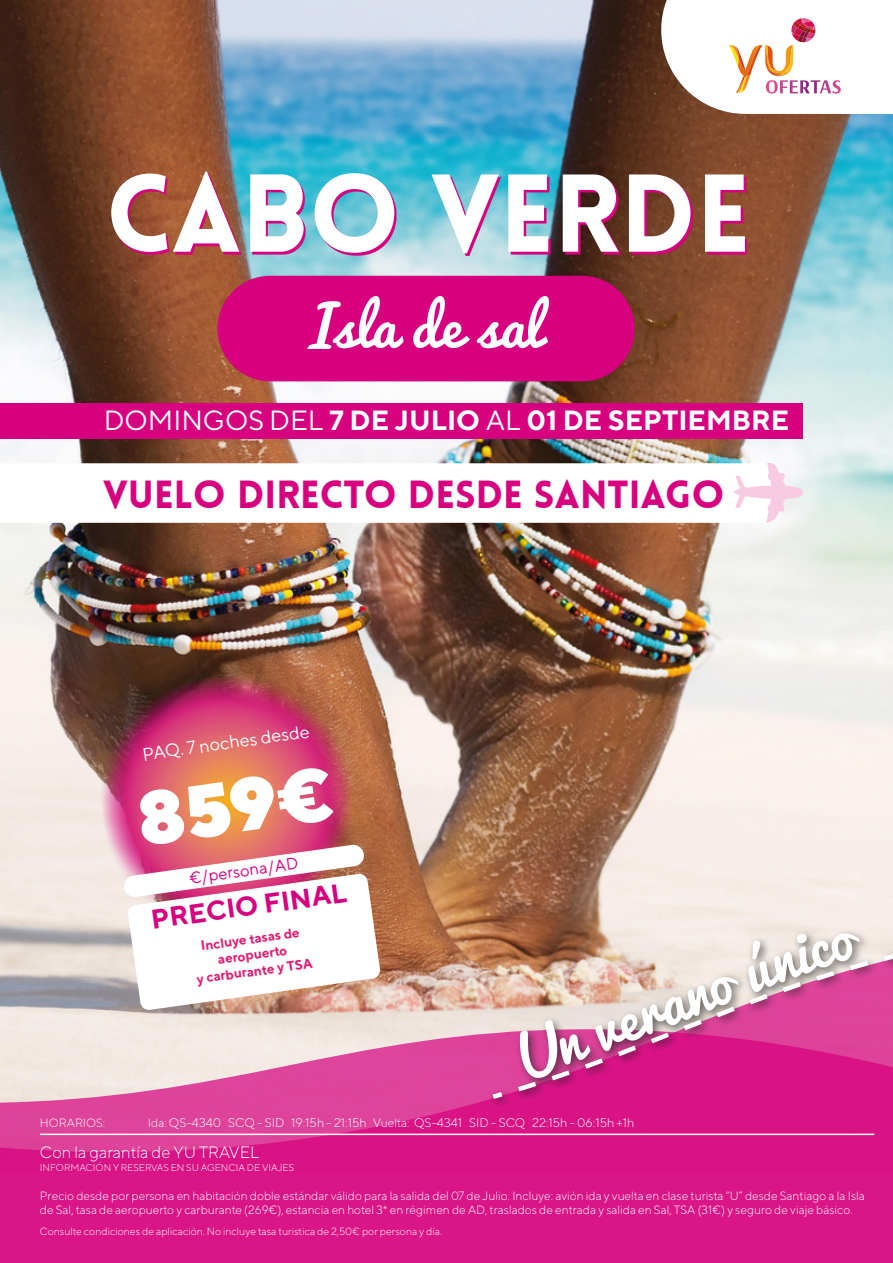
<style>
.page{position:relative;width:893px;height:1263px;background:#fff}
.page>*{position:absolute;margin:0;border:0;box-sizing:border-box;transform-origin:0 0}
.t1{font:900 108px "Lovelo";color:#fff}
.t2{font:900 73.8px "TT Norms";color:#fff}
.t3{font:55.5px "Pacifico";color:#fff}
.t4{font:900 39px "Lovelo";color:#d7007e}
.t5{font:700 27.75px "TT Norms";color:#fff}
.t6{font:700 27px "TT Norms";color:#d7007e}
.t7{font:18px "TT Norms";color:#fff}
.t8{font:300 16.5px "TT Norms";color:#fff}
.t9{font:16.5px "TT Norms";color:#d7007e}
.t10{font:700 13.5px/16.2px "TT Norms";color:#e21c72;text-align:center}
.t11{font:300 12.45px "TT Norms";color:#fff}
.t12{font:300 12px/14.4px "TT Norms";color:#fff}
.t13{font:300 10.5px "TT Norms";color:#fff}
.t14{font:300 9.75px "TT Norms";color:#fff}
.s1{font-weight:400}
.s2{font-size:12px}
</style>
<div class="page">
<img style="left:0;top:0;width:893px;height:924px">
<svg style="left:0;top:924px;width:893px;height:104px;background:#cfb8ac"></svg>
<svg style="left:0;top:1028px;width:893px;height:235px;background:#dd3695"></svg>
<div style="left:0;top:403px;width:803px;height:36px;background:#d7007e"></div>
<div style="left:488px;top:931px;width:405px;height:178px;background:#d91386"></div>
<svg style="left:488px;top:933px;width:405px;height:169px"></svg>
<img style="left:62px;top:636px;width:330px;height:330px">
<svg style="left:113px;top:174px;width:634px;height:82px;background:#a34b82"></svg>
<div style="left:217px;top:276px;width:418px;height:105px;background:#d7007e;border-radius:53px"></div>
<svg style="left:123px;top:844px;width:258px;height:166px"></svg>
<hr style="left:40px;top:1133px;width:834px;height:2px;background:#fff">
<svg style="left:0;top:463px;width:733px;height:60px"></svg>
<svg style="left:733px;top:463px;width:70px;height:60px"></svg>
<svg style="left:661px;top:0;width:232px;height:114px"></svg>
<svg style="left:513px;top:929px;width:351px;height:152px"></svg>
<h1 class="t1" style="left:106px;top:146px;width:646px">CABO VERDE</h1>
<h3 class="t3" style="left:309px;top:296px;width:233px">Isla de sal</h3>
<h3 class="t5" style="left:104px;top:403px;width:687px"><span class="s1">DOMINGOS DEL</span> 7 DE JULIO <span class="s1">AL</span> 01 DE SEPTIEMBRE</h3>
<h3 class="t4" style="left:103px;top:470px;width:623px">VUELO DIRECTO DESDE SANTIAGO</h3>
<h3 class="t7" style="left:141px;top:743px;width:170px;rotate:-8deg">PAQ. 7 noches desde</h3>
<h2 class="t2" style="left:131px;top:772px;width:197px;rotate:-8deg">859€</h2>
<h3 class="t9" style="left:188px;top:868px;width:111px;rotate:-8deg">€/persona/AD</h3>
<h3 class="t6" style="left:149px;top:903px;width:199px;rotate:-8deg">PRECIO FINAL</h3>
<p class="t10" style="left:191px;top:938px;width:119px;rotate:-8deg">Incluye tasas de aeropuerto<br>y carburante y TSA</p>
<p class="t12" style="left:40px;top:1115px;width:67px">HORARIOS:</p>
<p class="t11" style="left:148px;top:1114px;width:488px"><span class="s2">Ida:</span> QS-4340 SCQ - SID 19:15h - 21:15h <span class="s2">Vuelta:</span> QS-4341 SID - SCQ 22:15h - 06:15h +1h</p>
<h3 class="t8" style="left:40px;top:1142px;width:221px">Con la garantía de YU TRAVEL</h3>
<p class="t14" style="left:40px;top:1162px;width:256px">INFORMACIÓN Y RESERVAS EN SU AGENCIA DE VIAJES</p>
<p class="t12" style="left:40px;top:1188px;width:826px">Precio desde por persona en habitación doble estándar válido para la salida del 07 de Julio. Incluye: avión ida y vuelta en clase turista “U” desde Santiago a la Isla de Sal, tasa de aeropuerto y carburante (269€), estancia en hotel 3* en régimen de AD, traslados de entrada y salida en Sal, TSA (31€) y seguro de viaje básico.</p>
<p class="t13" style="left:40px;top:1224px;width:404px">Consulte condiciones de aplicación. No incluye tasa turistica de 2,50€ por persona y día.</p>
</div>
